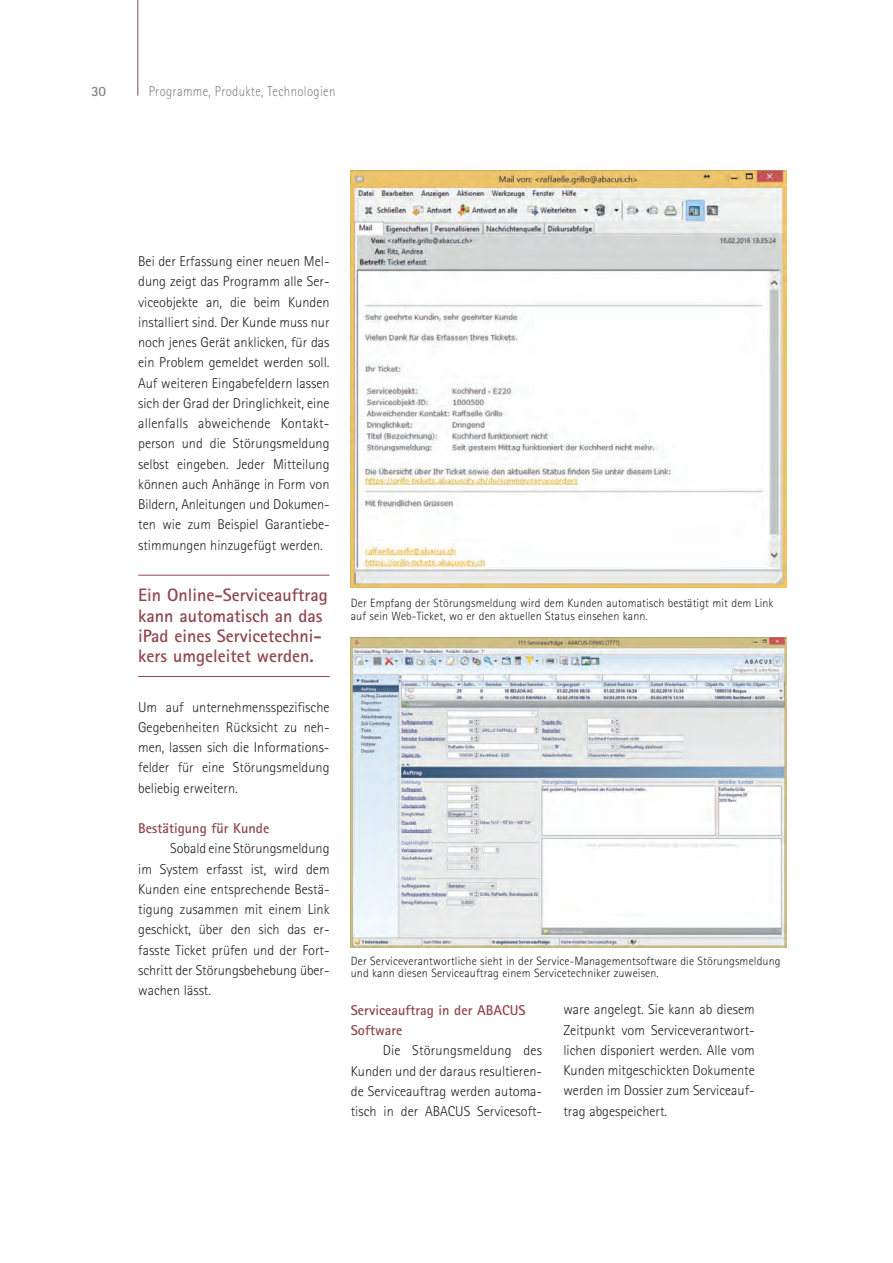
<style>
.page{position:relative;width:893px;height:1263px;background:#fff}
.page>*{position:absolute;margin:0;border:0;box-sizing:border-box;transform-origin:0 0}
.t1{font:700 18px/20.2px "Rotis Sans Serif";color:#904850}
.t2{font:300 14.25px/20.2px "Rotis Sans Serif";color:#231f20;text-align:justify}
.t3{font:700 14.25px/20.2px "Rotis Sans Serif";color:#904850}
.t4{font:300 14.25px "Rotis Sans Serif";letter-spacing:.025em;color:#808285;scale:.9 1}
.t5{font:700 14.25px "Rotis Sans Serif";color:#808285}
.t6{font:300 12px/12.8px "Rotis Sans Serif";letter-spacing:.01em;color:#231f20}
</style>
<div class="page">
<hr style="left:137px;top:0;width:1px;height:96px;background:#904850">
<img style="left:351px;top:170px;width:435px;height:418px">
<img style="left:351px;top:638px;width:435px;height:309px">
<hr style="left:138px;top:575px;width:192px;height:1px;background:#904850">
<hr style="left:138px;top:676px;width:192px;height:1px;background:#904850">
<p class="t5" style="left:91px;top:82px;width:17px">30</p>
<p class="t4" style="left:149px;top:83px;width:209px">Programme, Produkte, Technologien</p>
<p class="t2" style="left:138px;top:251px;width:193px">Bei der Erfassung einer neuen Mel&shy;dung zeigt das Programm alle Ser&shy;viceobjekte an, die beim Kunden installiert sind. Der Kunde muss nur noch jenes Gerät anklicken, für das ein Problem gemeldet werden soll.<br>Auf weiteren Eingabefeldern lassen sich der Grad der Dringlichkeit, eine allenfalls abweichende Kontakt&shy;person und die Störungsmeldung selbst eingeben. Jeder Mitteilung können auch Anhänge in Form von Bildern, Anleitungen und Dokumen&shy;ten wie zum Beispiel Garantiebe&shy;stimmungen hinzugefügt werden.</p>
<p class="t1" style="left:138px;top:585px;width:191px">Ein Online-Serviceauftrag kann automatisch an das iPad eines Servicetechni&shy;kers umgeleitet werden.</p>
<p class="t2" style="left:138px;top:697px;width:193px">Um auf unternehmensspezifische Gegebenheiten Rücksicht zu neh&shy;men, lassen sich die Informations&shy;felder für eine Störungsmeldung beliebig erweitern.</p>
<p class="t3" style="left:138px;top:818px;width:133px">Bestätigung für Kunde</p>
<p class="t2" style="left:138px;top:838px;width:193px;text-indent:32px">Sobald eine Störungsmeldung im System erfasst ist, wird dem Kunden eine entsprechende Bestä&shy;tigung zusammen mit einem Link geschickt, über den sich das er&shy;fasste Ticket prüfen und der Fort&shy;schritt der Störungsbehebung über&shy;wachen lässt.</p>
<p class="t6" style="left:351px;top:597px;width:424px">Der Empfang der Störungsmeldung wird dem Kunden automatisch bestätigt mit dem Link auf sein Web-Ticket, wo er den aktuellen Status einsehen kann.</p>
<p class="t6" style="left:351px;top:954px;width:431px">Der Serviceverantwortliche sieht in der Service-Managementsoftware die Störungsmeldung und kann diesen Serviceauftrag einem Servicetechniker zuweisen.</p>
<p class="t3" style="left:351px;top:999px;width:176px">Serviceauftrag in der ABACUS<br>Software</p>
<p class="t2" style="left:351px;top:1040px;width:193px;text-indent:32px">Die Störungsmeldung des Kunden und der daraus resultieren&shy;de Serviceauftrag werden automa&shy;tisch in der ABACUS Servicesoft-</p>
<p class="t2" style="left:563px;top:999px;width:193px">ware angelegt. Sie kann ab diesem Zeitpunkt vom Serviceverantwort&shy;lichen disponiert werden. Alle vom Kunden mitgeschickten Dokumente werden im Dossier zum Serviceauf&shy;trag abgespeichert.</p>
</div>
